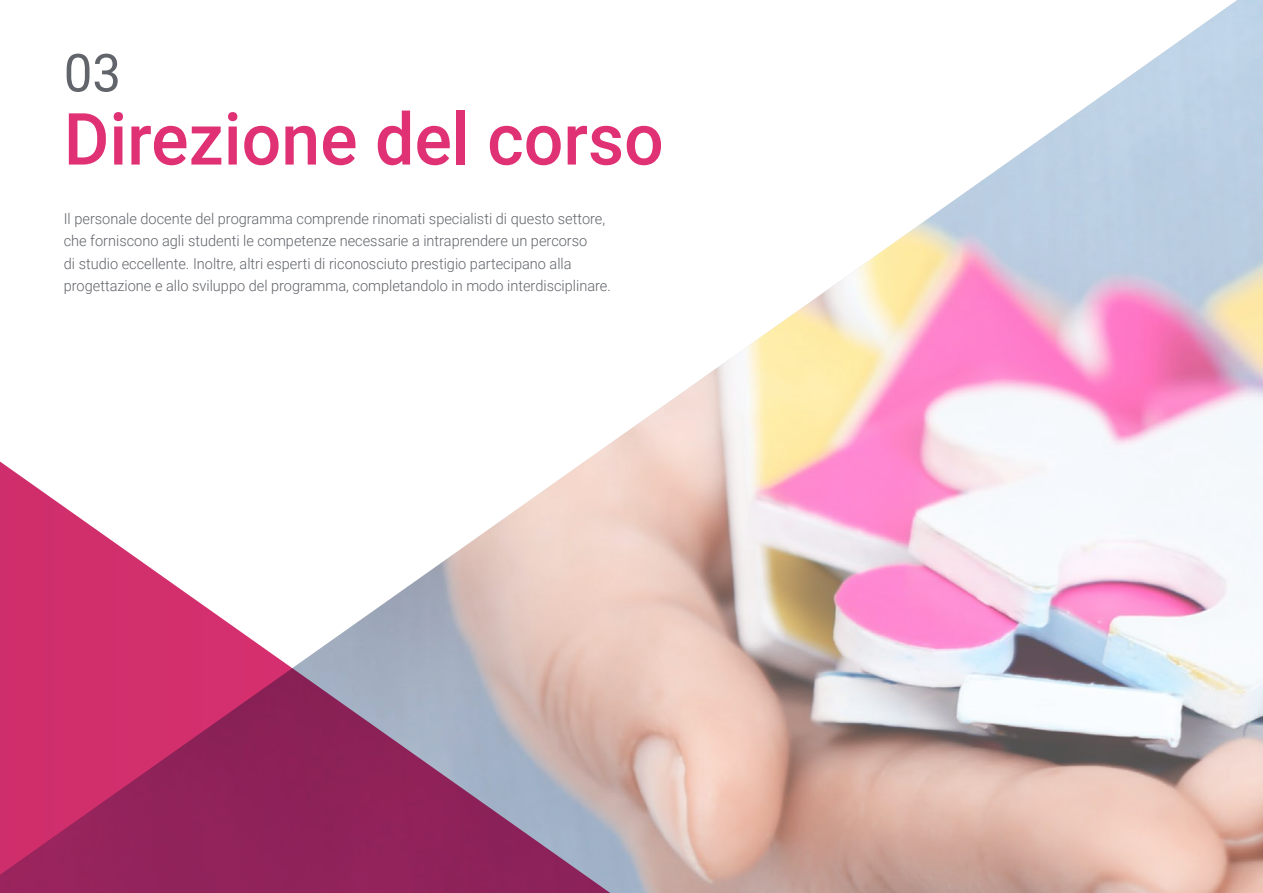
<style>
.page{position:relative;width:1263px;height:893px;background:#fff}
.page>*{position:absolute;margin:0;border:0;box-sizing:border-box;transform-origin:0 0}
.t1{font:500 72px "Roboto";color:#df3174}
.t2{font:52.5px "Roboto";color:#61646a}
.t3{font:300 15px/22.5px "Roboto";color:#61646a}
</style>
<div class="page">
<img style="left:607px;top:0;width:656px;height:893px">
<svg style="left:0;top:446px;width:640px;height:447px"></svg>
<h2 class="t2" style="left:64px;top:36px;width:59px">03</h2>
<h1 class="t1" style="left:64px;top:89px;width:601px">Direzione del corso</h1>
<p class="t3" style="left:64px;top:207px;width:549px">Il personale docente del programma comprende rinomati specialisti di questo settore, che forniscono agli studenti le competenze necessarie a intraprendere un percorso<br>di studio eccellente. Inoltre, altri esperti di riconosciuto prestigio partecipano alla progettazione e allo sviluppo del programma, completandolo in modo interdisciplinare.</p>
</div>
